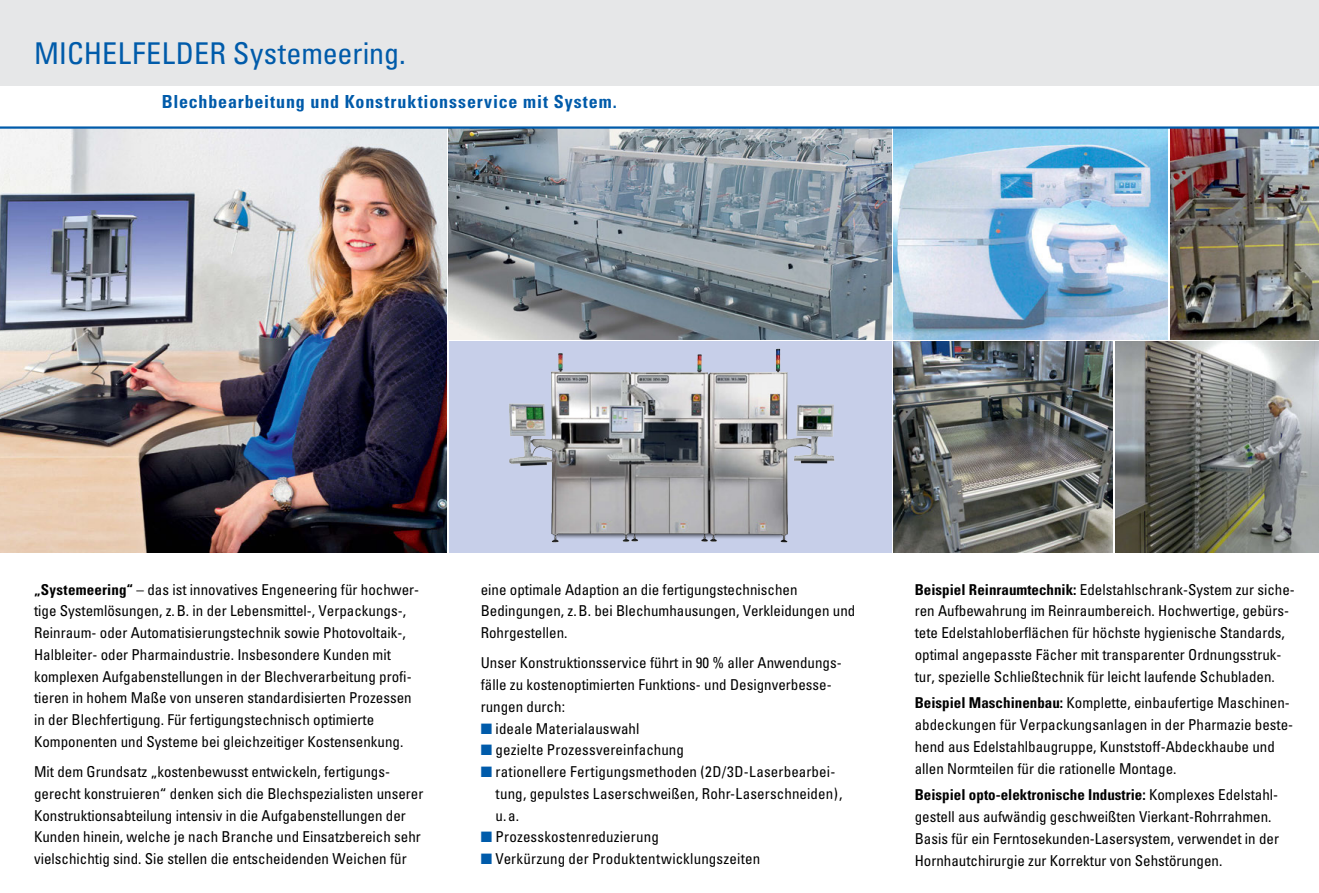
<style>
.page{position:relative;width:1319px;height:893px;background:#fff}
.page>*{position:absolute;margin:0;border:0;box-sizing:border-box;transform-origin:0 0}
.t1{font:condensed 30px "Univers";letter-spacing:.005em;color:#005baa}
.t2{font:700 condensed 18px "Univers";letter-spacing:.045em;color:#005baa}
.Text_NR{font:condensed 15px/21.8px "Univers";color:#000}
.s1{font-weight:700}
.s2{color:#005baa}
</style>
<div class="page">
<img style="left:449px;top:129px;width:442px;height:210px">
<div style="left:449px;top:341px;width:442px;height:212px;background:#c7cfe9"></div>
<img style="left:509px;top:348px;width:326px;height:195px">
<img style="left:893px;top:341px;width:219px;height:212px">
<img style="left:1115px;top:341px;width:203px;height:212px">
<div style="left:0;top:0;width:1318px;height:85px;background:#e6e7e8"></div>
<img style="left:0;top:129px;width:446px;height:424px">
<img style="left:893px;top:129px;width:274px;height:210px">
<img style="left:1170px;top:129px;width:148px;height:210px">
<hr style="left:0;top:126px;width:1318px;height:3px;background:#005baa">
<p class="t1" style="left:34px;top:35px;width:373px">MICHELFELDER Systemeering.</p>
<p class="t2" style="left:162px;top:90px;width:456px">Blechbearbeitung und Konstruktionsservice mit System.</p>
<p class="Text_NR" style="left:34px;top:578px;width:386px"><span class="s1">„Systemeering“</span> – das ist innovatives Engeneering für hochwer&shy;tige Systemlösungen, z.B. in der Lebensmittel-, Verpackungs-, Reinraum- oder Automatisierungstechnik sowie Photovoltaik-, Halbleiter- oder Pharmaindustrie. Insbesondere Kunden mit komplexen Aufgabenstellungen in der Blechverarbeitung profi&shy;tieren in hohem Maße von unseren standardisierten Prozessen in der Blechfertigung. Für fertigungstechnisch optimierte Komponenten und Systeme bei gleichzeitiger Kostensenkung.</p>
<p class="Text_NR" style="left:34px;top:761px;width:391px">Mit dem Grundsatz „kostenbewusst entwickeln, fertigungs&shy;gerecht konstruieren“ denken sich die Blechspezialisten unserer Konstruktionsabteilung intensiv in die Aufgabenstellungen der Kunden hinein, welche je nach Branche und Einsatzbereich sehr vielschichtig sind. Sie stellen die entscheidenden Weichen für</p>
<p class="Text_NR" style="left:480px;top:578px;width:376px">eine optimale Adaption an die fertigungstechnischen<br>Bedingungen, z.B. bei Blechumhausungen, Verkleidungen und<br>Rohrgestellen.</p>
<p class="Text_NR" style="left:480px;top:652px;width:362px">Unser Konstruktionsservice führt in 90 % aller Anwendungs&shy;fälle zu kostenoptimierten Funktions- und Designverbesse&shy;rungen durch:</p>
<p class="Text_NR" style="left:480px;top:717px;width:160px"><span class="s2">■</span> ideale Materialauswahl</p>
<p class="Text_NR" style="left:480px;top:739px;width:205px"><span class="s2">■</span> gezielte Prozessvereinfachung</p>
<p class="Text_NR" style="left:495px;top:761px;width:348px;text-indent:-15px"><span class="s2">■</span> rationellere Fertigungsmethoden (2D/3D-Laserbearbei&shy;tung, gepulstes Laserschweißen, Rohr-Laserschneiden), u.a.</p>
<p class="Text_NR" style="left:480px;top:826px;width:179px"><span class="s2">■</span> Prozesskostenreduzierung</p>
<p class="Text_NR" style="left:480px;top:848px;width:281px"><span class="s2">■</span> Verkürzung der Produktentwicklungszeiten</p>
<p class="Text_NR" style="left:914px;top:578px;width:381px"><span class="s1">Beispiel Reinraumtechnik:</span> Edelstahlschrank-System zur siche&shy;ren Aufbewahrung im Reinraumbereich. Hochwertige, gebürs&shy;tete Edelstahloberflächen für höchste hygienische Standards, optimal angepasste Fächer mit transparenter Ordnungsstruk&shy;tur, spezielle Schließtechnik für leicht laufende Schubladen.</p>
<p class="Text_NR" style="left:914px;top:692px;width:380px"><span class="s1">Beispiel Maschinenbau:</span> Komplette, einbaufertige Maschinen&shy;abdeckungen für Verpackungsanlagen in der Pharmazie beste&shy;hend aus Edelstahlbaugruppe, Kunststoff-Abdeckhaube und allen Normteilen für die rationelle Montage.</p>
<p class="Text_NR" style="left:914px;top:784px;width:366px"><span class="s1">Beispiel opto-elektronische Industrie:</span> Komplexes Edelstahl&shy;gestell aus aufwändig geschweißten Vierkant-Rohrrahmen.<br>Basis für ein Ferntosekunden-Lasersystem, verwendet in der Hornhautchirurgie zur Korrektur von Sehstörungen.</p>
</div>
